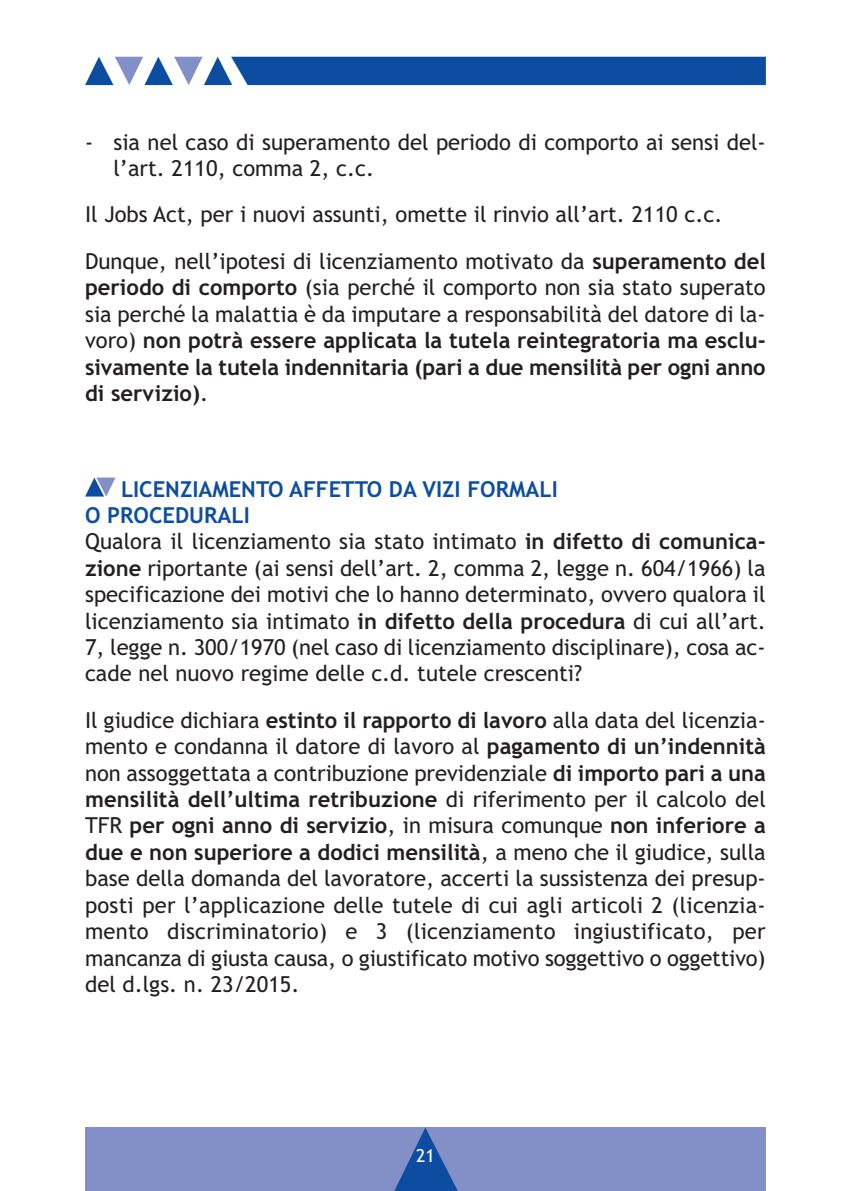
<style>
.page{position:relative;width:851px;height:1191px;background:#fff}
.page>*{position:absolute;margin:0;border:0;box-sizing:border-box;transform-origin:0 0}
.t1{font:22px/26.4px "Trebuchet MS";color:#231f20}
.t2{font:700 22px/26.4px "Trebuchet MS";letter-spacing:-.005em;color:#231f20;text-align:justify}
.t3{font:18px "Trebuchet MS";color:#fff}
.s1{font-weight:700}
.s2{font-weight:400}
.s3{font-weight:700;color:#0d4da1}
</style>
<div class="page">
<svg style="left:85px;top:477px;width:30px;height:19px"></svg>
<svg style="left:85px;top:57px;width:680px;height:28px"></svg>
<div style="left:85px;top:1127px;width:680px;height:64px;background:#838fc7"></div>
<svg style="left:394px;top:1127px;width:64px;height:64px"></svg>
<p class="t1" style="left:113px;top:131px;width:653px;text-indent:-28px">- sia nel caso di superamento del periodo di comporto ai sensi del&shy;l’art. 2110, comma 2, c.c.</p>
<p class="t1" style="left:85px;top:193px;width:682px;line-height:46.4px">Il Jobs Act, per i nuovi assunti, omette il rinvio all’art. 2110 c.c.<br>Dunque, nell’ipotesi di licenziamento motivato da <span class="s1">superamento del</span></p>
<p class="t2" style="left:85px;top:276px;width:682px">periodo di comporto <span class="s2">(sia perché il comporto non sia stato superato sia perché la malattia è da imputare a responsabilità del datore di la&shy;voro)</span> non potrà essere applicata la tutela reintegratoria ma esclu&shy;sivamente la tutela indennitaria (pari a due mensilità per ogni anno di servizio)<span class="s2">.</span></p>
<p class="t1" style="left:85px;top:477px;width:682px;text-indent:36px"><span class="s3">LICENZIAMENTO AFFETTO DA VIZI FORMALI<br>O PROCEDURALI<br></span>Qualora il licenziamento sia stato intimato <span class="s1">in difetto di comunica&shy;zione</span> riportante (ai sensi dell’art. 2, comma 2, legge n. 604/1966) la specificazione dei motivi che lo hanno determinato, ovvero qualora il licenziamento sia intimato <span class="s1">in difetto della procedura</span> di cui all’art.<br>7, legge n. 300/1970 (nel caso di licenziamento disciplinare), cosa ac&shy;cade nel nuovo regime delle c.d. tutele crescenti?</p>
<p class="t1" style="left:85px;top:709px;width:682px;text-align:justify">Il giudice dichiara <span class="s1">estinto il rapporto di lavoro</span> alla data del licenzia&shy;mento e condanna il datore di lavoro al <span class="s1">pagamento di un’indennità </span>non assoggettata a contribuzione previdenziale <span class="s1">di importo pari a una mensilità dell’ultima retribuzione</span> di riferimento per il calcolo del TFR <span class="s1">per ogni anno di servizio</span>, in misura comunque <span class="s1">non inferiore a due e non superiore a dodici mensilità</span>, a meno che il giudice, sulla base della domanda del lavoratore, accerti la sussistenza dei presup&shy;posti per l’applicazione delle tutele di cui agli articoli 2 (licenzia&shy;mento discriminatorio) e 3 (licenziamento ingiustificato, per mancanza di giusta causa, o giustificato motivo soggettivo o oggettivo) del d.lgs. n. 23/2015.</p>
<p class="t3" style="left:416px;top:1148px;width:20px">21</p>
</div>
